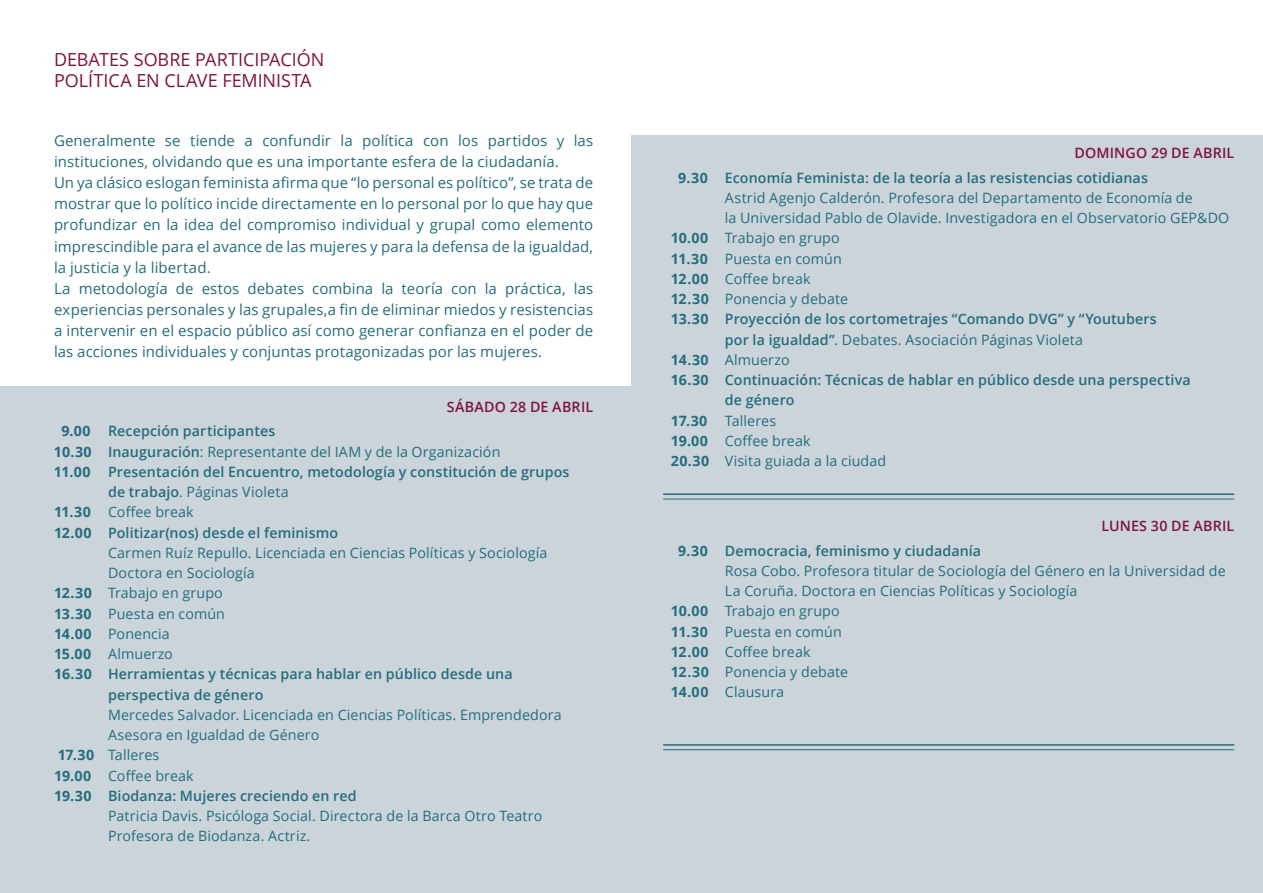
<style>
.page{position:relative;width:1263px;height:893px;background:#fff}
.page>*{position:absolute;margin:0;border:0;box-sizing:border-box;transform-origin:0 0}
.t1{font:18px/21px "Open Sans";color:#7f143e}
.t2{font:15px/21px "Open Sans";letter-spacing:.005em;color:#256c7d}
.t3{font:14.25px "Open Sans";letter-spacing:.01em;color:#256c7d}
.t4{font:600 14.25px/24.5px "Open Sans";letter-spacing:.01em;color:#256c7d}
.t5{font:600 14.25px "Open Sans";letter-spacing:.02em;color:#7f143e}
.s1{font-weight:700}
.s2{font-weight:600}
.s3{color:#7f143e}
</style>
<div class="page">
<div style="left:0;top:387px;width:638px;height:506px;background:#cad4da"></div>
<div style="left:631px;top:135px;width:632px;height:758px;background:#cad4da"></div>
<hr style="left:663px;top:493px;width:571px;height:2px;background:#256c7d">
<hr style="left:663px;top:499px;width:571px;height:1px;background:#256c7d">
<hr style="left:663px;top:744px;width:571px;height:2px;background:#256c7d">
<hr style="left:663px;top:749px;width:571px;height:1px;background:#256c7d">
<p class="t1" style="left:54px;top:49px;width:272px">DEBATES SOBRE PARTICIPACIÓN<br>POLÍTICA EN CLAVE FEMINISTA</p>
<p class="t2" style="left:54px;top:130px;width:541px">Generalmente se tiende a confundir la política con los partidos y las instituciones, olvidando que es una importante esfera de la ciudadanía.<br>Un ya clásico eslogan feminista afirma que “lo personal es político”, se trata de mostrar que lo político incide directamente en lo personal por lo que hay que profundizar en la idea del compromiso individual y grupal como elemento imprescindible para el avance de las mujeres y para la defensa de la igualdad, la justicia y la libertad.<br>La metodología de estos debates combina la teoría con la práctica, las experiencias personales y las grupales,a fin de eliminar miedos y resistencias a intervenir en el espacio público así como generar confianza en el poder de las acciones individuales y conjuntas protagonizadas por las mujeres.</p>
<p class="t5" style="left:447px;top:397px;width:29px">Sábad</p>
<p class="t5" style="left:495px;top:397px;width:93px">o 28 de abril</p>
<p class="t4" style="left:61px;top:419px;width:216px"><span class="s1">9.00</span> Recepción participantes</p>
<p class="t3" style="left:54px;top:442px;width:448px"><span class="s1">10.30</span> <span class="s2">Inauguración</span>: Representante del IAM y de la Organización</p>
<p class="t4" style="left:54px;top:459px;width:517px"><span class="s1">11.00</span> Presentación del Encuentro, metodología y constitución de grupos</p>
<p class="t3" style="left:108px;top:482px;width:182px"><span class="s2">de trabajo</span>. Páginas Violeta</p>
<p class="t3" style="left:54px;top:502px;width:141px"><span class="s1">11.30</span> Coffee break</p>
<p class="t4" style="left:54px;top:520px;width:286px"><span class="s1">12.00</span> Politizar(nos) desde el feminismo</p>
<p class="t3" style="left:108px;top:543px;width:441px">Carmen Ruíz Repullo. Licenciada en Ciencias Políticas y Sociología</p>
<p class="t3" style="left:108px;top:563px;width:148px">Doctora en Sociología</p>
<p class="t3" style="left:54px;top:583px;width:170px"><span class="s1">12.30</span> Trabajo en grupo</p>
<p class="t3" style="left:54px;top:604px;width:172px"><span class="s1">13.30</span> Puesta en común</p>
<p class="t3" style="left:54px;top:624px;width:117px"><span class="s1">14.00</span> Ponencia</p>
<p class="t3" style="left:54px;top:644px;width:120px"><span class="s1">15.00</span> Almuerzo</p>
<p class="t4" style="left:54px;top:662px;width:460px"><span class="s1">16.30</span> Herramientas y técnicas para hablar en público desde una</p>
<p class="t4" style="left:108px;top:682px;width:157px">perspectiva de género</p>
<p class="t3" style="left:108px;top:705px;width:455px">Mercedes Salvador. Licenciada en Ciencias Políticas. Emprendedora</p>
<p class="t3" style="left:108px;top:725px;width:213px">Asesora en Igualdad de Género</p>
<p class="t3" style="left:58px;top:745px;width:103px"><span class="s1">17.30</span> Talleres</p>
<p class="t3" style="left:54px;top:766px;width:141px"><span class="s1">19.00</span> Coffee break</p>
<p class="t4" style="left:54px;top:783px;width:304px"><span class="s1">19.30</span> Biodanza: Mujeres creciendo en red</p>
<p class="t3" style="left:108px;top:806px;width:436px">Patricia Davis. Psicóloga Social. Directora de la Barca Otro Teatro</p>
<p class="t3" style="left:108px;top:826px;width:204px">Profesora de Biodanza. Actriz.</p>
<p class="t4" style="left:678px;top:140px;width:551px;text-indent:447px"><span class="s3">go 29 de abril<br></span><span class="s1">9.30</span> Economía Feminista: de la teoría a las resistencias cotidianas</p>
<p class="t3" style="left:725px;top:188px;width:469px">Astrid Agenjo Calderón. Profesora del Departamento de Economía de</p>
<p class="t3" style="left:725px;top:208px;width:506px">la Universidad Pablo de Olavide. Investigadora en el Observatorio GEP&amp;DO</p>
<p class="t3" style="left:671px;top:228px;width:170px"><span class="s1">10.00</span> Trabajo en grupo</p>
<p class="t3" style="left:671px;top:249px;width:172px"><span class="s1">11.30</span> Puesta en común</p>
<p class="t3" style="left:671px;top:269px;width:141px"><span class="s1">12.00</span> Coffee break</p>
<p class="t3" style="left:671px;top:289px;width:179px"><span class="s1">12.30</span> Ponencia y debate</p>
<p class="t4" style="left:671px;top:307px;width:487px"><span class="s1">13.30</span> Proyección de los cortometrajes “Comando DVG” y “Youtubers</p>
<p class="t3" style="left:725px;top:330px;width:360px"><span class="s2">por la igualdad”</span>. Debates. Asociación Páginas Violeta</p>
<p class="t3" style="left:671px;top:350px;width:120px"><span class="s1">14.30</span> Almuerzo</p>
<p class="t4" style="left:671px;top:367px;width:521px"><span class="s1">16.30</span> Continuación: Técnicas de hablar en público desde una perspectiva</p>
<p class="t4" style="left:725px;top:388px;width:71px">de género</p>
<p class="t3" style="left:671px;top:411px;width:107px"><span class="s1">17.30</span> Talleres</p>
<p class="t3" style="left:671px;top:431px;width:141px"><span class="s1">19.00</span> Coffee break</p>
<p class="t3" style="left:671px;top:451px;width:217px"><span class="s1">20.30</span> Visita guiada a la ciudad</p>
<p class="t5" style="left:1074px;top:143px;width:32px">Domin</p>
<p class="t5" style="left:1101px;top:516px;width:28px">Lunes</p>
<p class="t5" style="left:1151px;top:516px;width:78px">30 de abril</p>
<p class="t4" style="left:678px;top:538px;width:304px"><span class="s1">9.30</span> Democracia, feminismo y ciudadanía</p>
<p class="t3" style="left:725px;top:561px;width:502px">Rosa Cobo. Profesora titular de Sociología del Género en la Universidad de</p>
<p class="t3" style="left:725px;top:581px;width:354px">La Coruña. Doctora en Ciencias Políticas y Sociología</p>
<p class="t3" style="left:671px;top:601px;width:170px"><span class="s1">10.00</span> Trabajo en grupo</p>
<p class="t3" style="left:671px;top:622px;width:172px"><span class="s1">11.30</span> Puesta en común</p>
<p class="t3" style="left:671px;top:642px;width:141px"><span class="s1">12.00</span> Coffee break</p>
<p class="t3" style="left:671px;top:662px;width:179px"><span class="s1">12.30</span> Ponencia y debate</p>
<p class="t3" style="left:671px;top:682px;width:115px"><span class="s1">14.00</span> Clausura</p>
</div>
